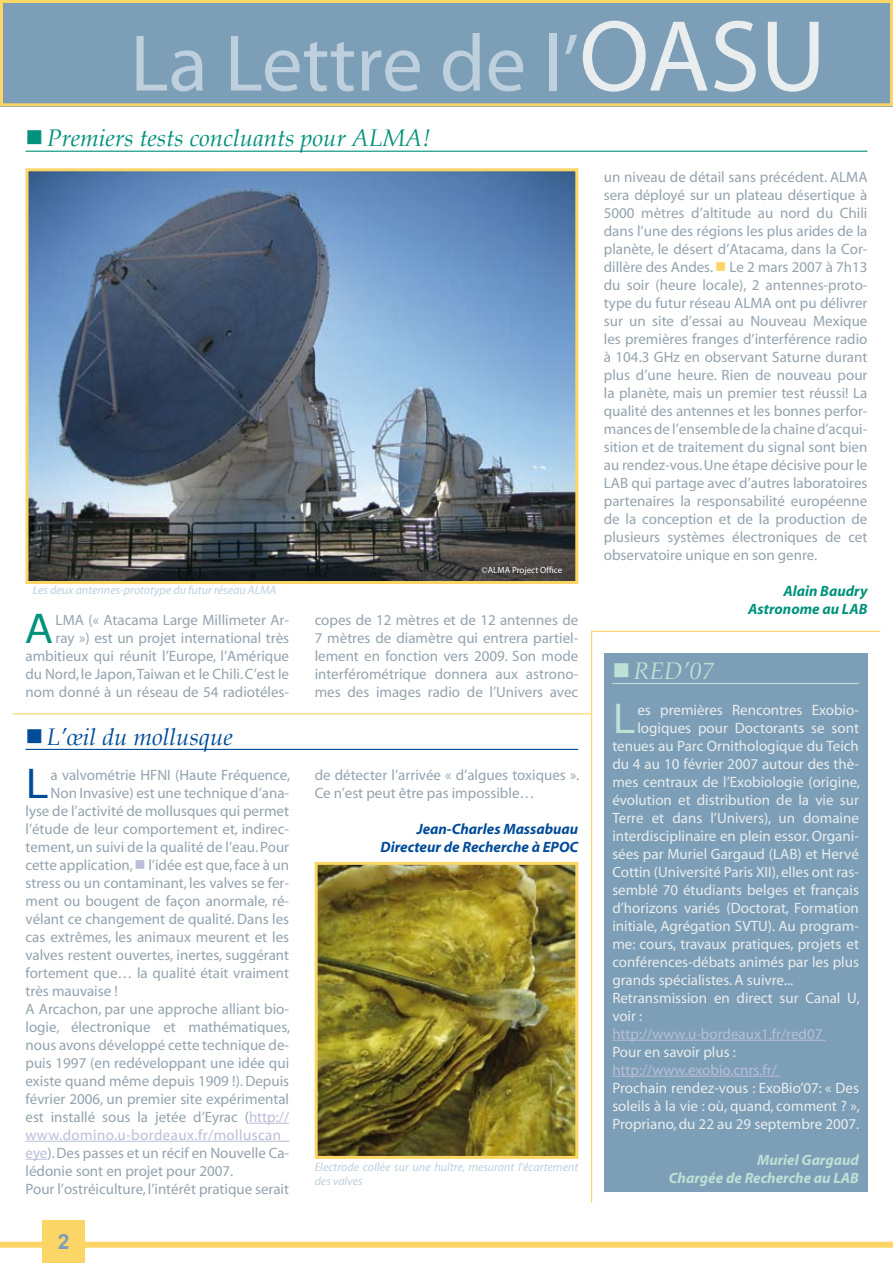
<style>
.page{position:relative;width:893px;height:1263px;background:#fff}
.page>*{position:absolute;margin:0;border:0;box-sizing:border-box;transform-origin:0 0}
.t1{font:81px "Myriad";color:#bed0dd}
.t2{font:39.75px "Verdana";color:#bfe0d4}
.t3{font:39.75px "Verdana";color:#004c99}
.t4{font:39.75px "Verdana";color:#00927b}
.t5{font:italic 24px "Book Antiqua";color:#00927b}
.t6{font:italic 24px "Book Antiqua";color:#004c99}
.t7{font:italic 24px "Book Antiqua";color:#bfe0d4}
.t8{font:15px/18px "Myriad";color:#94a3ae;text-align:justify}
.t9{font:15px/18px "Myriad";color:#eaedee;text-align:justify}
.t10{font:15px "Myriad";color:#bbbed8}
.t11{font:italic 700 15px/18px "Myriad";color:#004c99;text-align:right}
.t12{font:italic 700 15px/18px "Myriad";color:#bfe0d4;text-align:right}
.t13{font:15px "Myriad";letter-spacing:.025em;color:#bbbed8}
.t14{font:italic 700 15px/18px "Myriad";color:#00927b;text-align:right}
.t15{font:italic 12px/14.4px "Myriad";color:#bed0dd}
.t16{font:9px "Myriad";color:#fff}
.s1{font-size:102px;color:#eaedee}
.s2{color:#bbbed8}
.s3{color:#fcd567}
</style>
<div class="page">
<hr style="left:591px;top:631px;width:1px;height:572px;background:#fcd567">
<hr style="left:13px;top:713px;width:578px;height:1px;background:#fcd567">
<hr style="left:591px;top:631px;width:289px;height:1px;background:#fcd567">
<div style="left:0;top:1242px;width:893px;height:6px;background:#fcd567"></div>
<div style="left:43px;top:1220px;width:42px;height:43px;background:#fcd567"></div>
<div style="left:0;top:0;width:893px;height:106px;background:#7c9fb7"></div>
<div style="left:0;top:0;width:893px;height:106px;border:3px solid #fcd567"></div>
<svg style="left:892px;top:0;width:1px;height:106px"></svg>
<div style="left:604px;top:653px;width:263px;height:538px;background:#7c9fb7"></div>
<hr style="left:612px;top:683px;width:247px;height:1px;background:#bfe0d4">
<hr style="left:612px;top:1040px;width:214px;height:1px;background:#bbbed8">
<hr style="left:612px;top:1076px;width:168px;height:1px;background:#bbbed8">
<hr style="left:249px;top:1123px;width:40px;height:1px;background:#bbbed8">
<hr style="left:26px;top:1141px;width:263px;height:1px;background:#bbbed8">
<svg style="left:26px;top:1159px;width:21px;height:1px"></svg>
<hr style="left:26px;top:151px;width:841px;height:1px;background:#00927b">
<hr style="left:26px;top:749px;width:552px;height:1px;background:#004c99">
<img style="left:30px;top:172px;width:544px;height:408px">
<div style="left:26px;top:168px;width:552px;height:416px;border:3px solid #fcd567"></div>
<img style="left:319px;top:866px;width:255px;height:289px">
<div style="left:315px;top:862px;width:263px;height:297px;border:3px solid #fcd567"></div>
<h1 class="t1" style="left:130px;top:23px;width:697px">La Lettre de l’<span class="s1">OASU</span></h1>
<h3 class="t5" style="left:26px;top:121px;width:406px">■Premiers tests concluants pour ALMA!</h3>
<p class="t15" style="left:33px;top:584px;width:245px">Les deux antennes-prototype du futur réseau ALMA</p>
<p class="t16" style="left:482px;top:565px;width:82px">©ALMA Project Office</p>
<h2 class="t4" style="left:26px;top:603px;width:29px">A</h2>
<p class="t8" style="left:26px;top:612px;width:265px;text-align:right">LMA (« Atacama Large Millimeter Ar-<br>ray ») est un projet international très ambitieux qui réunit l’Europe, l’Amérique du Nord, le Japon, Taiwan et le Chili. C’est le nom donné à un réseau de 54 radiotéles-</p>
<p class="t8" style="left:315px;top:612px;width:265px">copes de 12 mètres et de 12 antennes de 7 mètres de diamètre qui entrera partiel&shy;lement en fonction vers 2009. Son mode interférométrique donnera aux astrono&shy;mes des images radio de l’Univers avec</p>
<h3 class="t6" style="left:26px;top:720px;width:209px">■L’œil du mollusque</h3>
<h2 class="t3" style="left:26px;top:758px;width:24px">L</h2>
<p class="t8" style="left:51px;top:766px;width:241px">a valvométrie HFNI (Haute Fréquence,</p>
<p class="t8" style="left:51px;top:784px;width:240px">Non Invasive) est une technique d’ana-</p>
<p class="t8" style="left:26px;top:802px;width:265px">lyse de l’activité de mollusques qui permet</p>
<p class="t8" style="left:26px;top:820px;width:265px">l’étude de leur comportement et, indirec-</p>
<p class="t8" style="left:26px;top:838px;width:265px">tement, un suivi de la qualité de l’eau. Pour</p>
<p class="t8" style="left:26px;top:856px;width:265px">cette application, <span class="s2">■</span> l’idée est que, face à un</p>
<p class="t8" style="left:26px;top:874px;width:265px">stress ou un contaminant, les valves se fer-</p>
<p class="t8" style="left:26px;top:892px;width:265px">ment ou bougent de façon anormale, ré-</p>
<p class="t8" style="left:26px;top:910px;width:265px">vélant ce changement de qualité. Dans les</p>
<p class="t8" style="left:26px;top:928px;width:265px">cas extrêmes, les animaux meurent et les</p>
<p class="t8" style="left:26px;top:946px;width:265px">valves restent ouvertes, inertes, suggérant</p>
<p class="t8" style="left:26px;top:964px;width:265px">fortement que… la qualité était vraiment</p>
<p class="t8" style="left:26px;top:982px;width:94px">très mauvaise !</p>
<p class="t8" style="left:26px;top:1000px;width:265px">A Arcachon, par une approche alliant bio-</p>
<p class="t8" style="left:26px;top:1018px;width:266px">logie, électronique et mathématiques,</p>
<p class="t8" style="left:26px;top:1036px;width:265px">nous avons développé cette technique de-</p>
<p class="t8" style="left:26px;top:1054px;width:265px">puis 1997 (en redéveloppant une idée qui</p>
<p class="t8" style="left:26px;top:1072px;width:265px">existe quand même depuis 1909 !). Depuis</p>
<p class="t8" style="left:26px;top:1090px;width:265px">février 2006, un premier site expérimental</p>
<p class="t8" style="left:26px;top:1108px;width:265px">est installé sous la jetée d’Eyrac (<span class="s2">http://</span></p>
<p class="t13" style="left:26px;top:1127px;width:265px">www.domino.u-bordeaux.fr/molluscan_</p>
<p class="t8" style="left:26px;top:1144px;width:265px"><span class="s2">eye</span>). Des passes et un récif en Nouvelle Ca-</p>
<p class="t8" style="left:26px;top:1162px;width:209px">lédonie sont en projet pour 2007.</p>
<p class="t8" style="left:26px;top:1180px;width:265px">Pour l’ostréiculture, l’intérêt pratique serait</p>
<p class="t8" style="left:315px;top:766px;width:266px">de détecter l’arrivée « d’algues toxiques ».<br>Ce n’est peut être pas impossible…</p>
<p class="t11" style="left:380px;top:820px;width:199px">Jean-Charles Massabuau<br>Directeur de Recherche à EPOC</p>
<p class="t15" style="left:315px;top:1160px;width:265px">Electrode collée sur une huître, mesurant l’écartement des valves</p>
<p class="t8" style="left:604px;top:168px;width:265px">un niveau de détail sans précédent. ALMA sera déployé sur un plateau désertique à 5000 mètres d’altitude au nord du Chili dans l’une des régions les plus arides de la planète, le désert d’Atacama, dans la Cor&shy;dillère des Andes. <span class="s3">■</span> Le 2 mars 2007 à 7h13 du soir (heure locale), 2 antennes-proto&shy;type du futur réseau ALMA ont pu délivrer sur un site d’essai au Nouveau Mexique les premières franges d’interférence radio à 104.3 GHz en observant Saturne durant plus d’une heure. Rien de nouveau pour la planète, mais un premier test réussi! La qualité des antennes et les bonnes perfor&shy;mances de l’ensemble de la chaîne d’acqui&shy;sition et de traitement du signal sont bien au rendez-vous. Une étape décisive pour le LAB qui partage avec d’autres laboratoires partenaires la responsabilité européenne de la conception et de la production de plusieurs systèmes électroniques de cet observatoire unique en son genre.</p>
<p class="t14" style="left:748px;top:582px;width:121px">Alain Baudry<br>Astronome au LAB</p>
<h3 class="t7" style="left:612px;top:654px;width:103px">■RED’07</h3>
<h2 class="t2" style="left:612px;top:693px;width:24px">L</h2>
<p class="t9" style="left:637px;top:701px;width:223px">es premières Rencontres Exobio-</p>
<p class="t9" style="left:637px;top:719px;width:223px">logiques pour Doctorants se sont</p>
<p class="t9" style="left:612px;top:737px;width:248px">tenues au Parc Ornithologique du Teich</p>
<p class="t9" style="left:612px;top:755px;width:248px">du 4 au 10 février 2007 autour des thè-</p>
<p class="t9" style="left:612px;top:773px;width:249px">mes centraux de l’Exobiologie (origine,</p>
<p class="t9" style="left:612px;top:791px;width:248px">évolution et distribution de la vie sur</p>
<p class="t9" style="left:612px;top:809px;width:248px">Terre et dans l’Univers), un domaine</p>
<p class="t9" style="left:612px;top:827px;width:248px">interdisciplinaire en plein essor. Organi-</p>
<p class="t9" style="left:612px;top:845px;width:248px">sées par Muriel Gargaud (LAB) et Hervé</p>
<p class="t9" style="left:612px;top:863px;width:248px">Cottin (Université Paris XII), elles ont ras-</p>
<p class="t9" style="left:612px;top:881px;width:248px">semblé 70 étudiants belges et français</p>
<p class="t9" style="left:612px;top:899px;width:248px">d’horizons variés (Doctorat, Formation</p>
<p class="t9" style="left:612px;top:917px;width:248px">initiale, Agrégation SVTU). Au program-</p>
<p class="t9" style="left:612px;top:935px;width:248px">me: cours, travaux pratiques, projets et</p>
<p class="t9" style="left:612px;top:953px;width:248px">conférences-débats animés par les plus</p>
<p class="t9" style="left:612px;top:971px;width:182px">grands spécialistes. A suivre...</p>
<p class="t9" style="left:612px;top:989px;width:249px">Retransmission en direct sur Canal U,</p>
<p class="t9" style="left:612px;top:1007px;width:31px">voir :</p>
<p class="t10" style="left:612px;top:1026px;width:212px">http://www.u-bordeaux1.fr/red07</p>
<p class="t9" style="left:612px;top:1043px;width:125px">Pour en savoir plus :</p>
<p class="t10" style="left:612px;top:1062px;width:166px">http://www.exobio.cnrs.fr/</p>
<p class="t9" style="left:612px;top:1079px;width:249px">Prochain rendez-vous : ExoBio’07: « Des soleils à la vie : où, quand, comment ? », Propriano, du 22 au 29 septembre 2007.</p>
<p class="t12" style="left:669px;top:1151px;width:192px">Muriel Gargaud<br>Chargée de Recherche au LAB</p>
</div>
